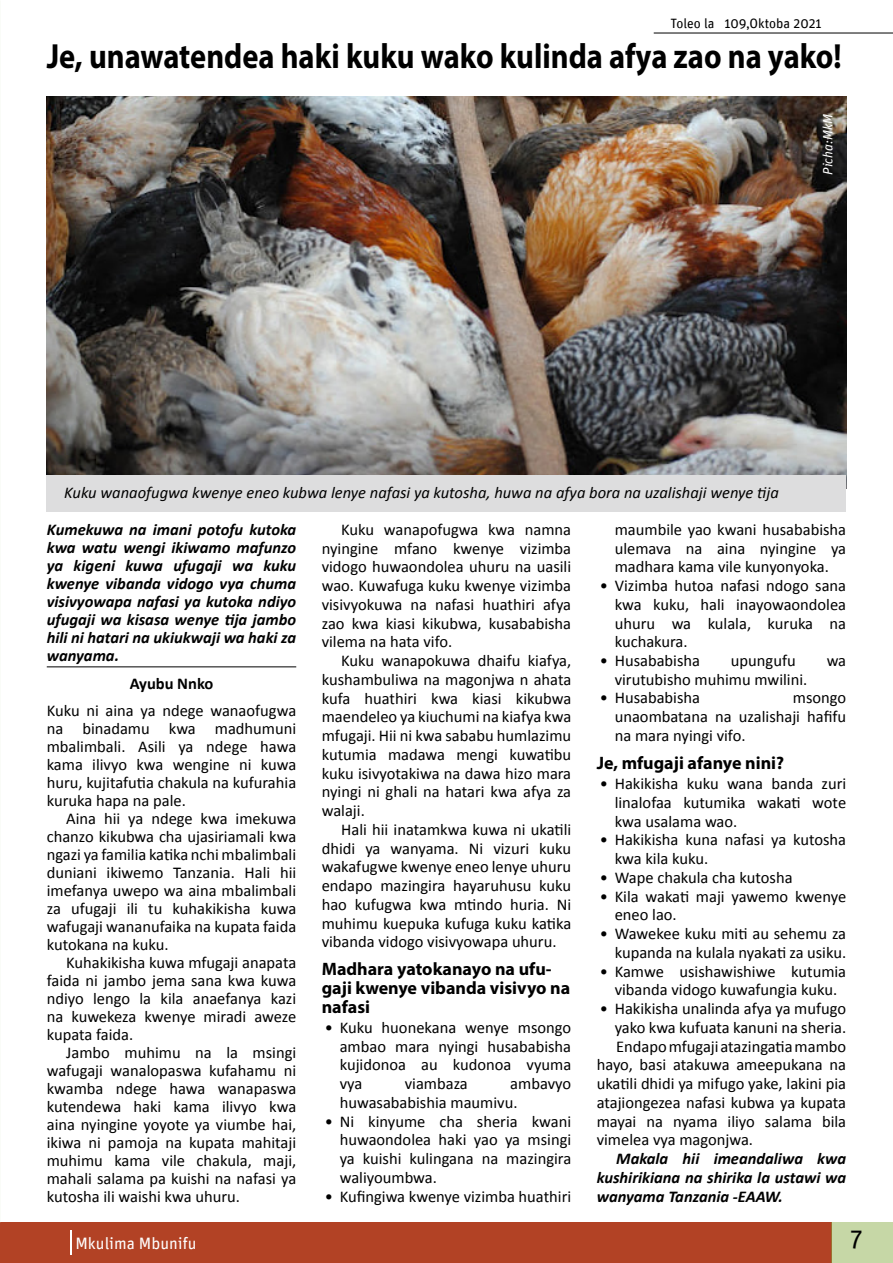
<style>
.page{position:relative;width:893px;height:1263px;background:#fff}
.page>*{position:absolute;margin:0;border:0;box-sizing:border-box;transform-origin:0 0}
.t1{font:700 35.1px "Myriad Pro";color:#000;scale:.87 1}
.t2{font:25.5px "Unit";color:#000}
.t3{font:700 18px/18.8px "Myriad Pro";color:#000}
.t4{font:16.5px/18.8px "Calibri";color:#000;text-align:justify}
.t5{font:italic 700 16.5px/18px "Calibri";color:#000;text-align:justify}
.t6{font:italic 16.5px "Calibri";color:#000}
.t7{font:16.5px "Unit";color:#fff}
.t8{font:700 16.5px "Calibri";color:#000}
.t9{font:13.5px "Unit";color:#000}
.t10{font:italic 13.5px "FF Unit Pro";color:#fff}
</style>
<div class="page">
<div style="left:0;top:1222px;width:831px;height:41px;background:#b24225"></div>
<div style="left:831px;top:1222px;width:62px;height:41px;background:#c6d7a6"></div>
<hr style="left:70px;top:1230px;width:2px;height:25px;background:#fff">
<hr style="left:654px;top:33px;width:239px;height:1px;background:#000">
<hr style="left:47px;top:666px;width:249px;height:1px;background:#000">
<img style="left:47px;top:96px;width:799px;height:378px">
<div style="left:47px;top:474px;width:799px;height:37px;background:#ddddde"></div>
<p class="t9" style="left:670px;top:15px;width:153px">Toleo la 109,Oktoba 2021</p>
<h1 class="t1" style="left:47px;top:33px;width:915px">Je, unawatendea haki kuku wako kulinda afya zao na yako!</h1>
<p class="t10" style="left:818px;top:175px;width:62px;rotate:-90deg">Picha:MkM</p>
<p class="t6" style="left:64px;top:482px;width:716px">Kuku wanaofugwa kwenye eneo kubwa lenye nafasi ya kutosha, huwa na afya bora na uzalishaji wenye tija</p>
<p class="t5" style="left:47px;top:519px;width:251px">Kumekuwa na imani potofu kutoka kwa watu wengi ikiwamo mafunzo ya kigeni kuwa ufugaji wa kuku kwenye vibanda vidogo vya chuma visivyowapa nafasi ya kutoka ndiyo ufugaji wa kisasa wenye tija jambo hili ni hatari na ukiukwaji wa haki za wanyama.</p>
<p class="t8" style="left:130px;top:674px;width:85px">Ayubu Nnko</p>
<p class="t4" style="left:47px;top:701px;width:251px;line-height:18px">Kuku ni aina ya ndege wanaofugwa na binadamu kwa madhumuni mbalimbali. Asili ya ndege hawa kama ilivyo kwa wengine ni kuwa huru, kujitafutia chakula na kufurahia kuruka hapa na pale.</p>
<p class="t4" style="left:47px;top:809px;width:251px;line-height:18px;text-indent:20px">Aina hii ya ndege kwa imekuwa chanzo kikubwa cha ujasiriamali kwa ngazi ya familia katika nchi mbalimbali duniani ikiwemo Tanzania. Hali hii imefanya uwepo wa aina mbalimbali za ufugaji ili tu kuhakikisha kuwa wafugaji wananufaika na kupata faida kutokana na kuku.</p>
<p class="t4" style="left:47px;top:953px;width:251px;line-height:18px;text-indent:20px">Kuhakikisha kuwa mfugaji anapata faida ni jambo jema sana kwa kuwa ndiyo lengo la kila anaefanya kazi na kuwekeza kwenye miradi aweze kupata faida.</p>
<p class="t4" style="left:47px;top:1043px;width:251px;line-height:18px;text-indent:20px">Jambo muhimu na la msingi wafugaji wanalopaswa kufahamu ni kwamba ndege hawa wanapaswa kutendewa haki kama ilivyo kwa aina nyingine yoyote ya viumbe hai, ikiwa ni pamoja na kupata mahitaji muhimu kama vile chakula, maji, mahali salama pa kuishi na nafasi ya kutosha ili waishi kwa uhuru.</p>
<p class="t4" style="left:322px;top:519px;width:251px;text-indent:20px">Kuku wanapofugwa kwa namna nyingine mfano kwenye vizimba vidogo huwaondolea uhuru na uasili wao. Kuwafuga kuku kwenye vizimba visivyokuwa na nafasi huathiri afya zao kwa kiasi kikubwa, kusababisha vilema na hata vifo.</p>
<p class="t4" style="left:322px;top:650px;width:251px;text-indent:20px">Kuku wanapokuwa dhaifu kiafya, kushambuliwa na magonjwa n ahata kufa huathiri kwa kiasi kikubwa maendeleo ya kiuchumi na kiafya kwa mfugaji. Hii ni kwa sababu humlazimu kutumia madawa mengi kuwatibu kuku isivyotakiwa na dawa hizo mara nyingi ni ghali na hatari kwa afya za walaji.</p>
<p class="t4" style="left:322px;top:819px;width:251px;text-indent:20px">Hali hii inatamkwa kuwa ni ukatili dhidi ya wanyama. Ni vizuri kuku wakafugwe kwenye eneo lenye uhuru endapo mazingira hayaruhusu kuku hao kufugwa kwa mtindo huria. Ni muhimu kuepuka kufuga kuku katika vibanda vidogo visivyowapa uhuru.</p>
<p class="t3" style="left:322px;top:959px;width:250px">Madhara yatokanayo na ufu&shy;gaji kwenye vibanda visivyo na nafasi</p>
<p class="t4" style="left:340px;top:1017px;width:233px;text-indent:-15px">• Kuku huonekana wenye msongo ambao mara nyingi husababisha kujidonoa au kudonoa vyuma vya</p>
<p class="t4" style="left:340px;top:1073px;width:233px;text-indent:171px">ambavyo huwasababishia maumivu.</p>
<p class="t4" style="left:340px;top:1111px;width:233px;text-indent:-15px">• Ni kinyume cha sheria kwani huwaondolea haki yao ya msingi ya kuishi kulingana na mazingira waliyoumbwa.</p>
<p class="t4" style="left:325px;top:1186px;width:248px">• Kufingiwa kwenye vizimba huathiri</p>
<p class="t4" style="left:405px;top:1073px;width:65px">viambaza</p>
<p class="t4" style="left:615px;top:519px;width:233px">maumbile yao kwani husababisha ulemava na aina nyingine ya madhara kama vile kunyonyoka.</p>
<p class="t4" style="left:615px;top:575px;width:233px;text-indent:-15px">• Vizimba hutoa nafasi ndogo sana kwa kuku, hali inayowaondolea uhuru wa kulala, kuruka na kuchakura.</p>
<p class="t4" style="left:600px;top:650px;width:102px">• Husababisha</p>
<p class="t4" style="left:731px;top:650px;width:66px">upungufu</p>
<p class="t4" style="left:827px;top:650px;width:21px">wa</p>
<p class="t4" style="left:615px;top:669px;width:194px">virutubisho muhimu mwilini.</p>
<p class="t4" style="left:600px;top:688px;width:102px">• Husababisha</p>
<p class="t4" style="left:615px;top:688px;width:233px;text-indent:178px">msongo unaombatana na uzalishaji hafifu na mara nyingi vifo.</p>
<p class="t3" style="left:597px;top:753px;width:189px">Je, mfugaji afanye nini?</p>
<p class="t4" style="left:615px;top:773px;width:233px;text-indent:-15px">• Hakikisha kuku wana banda zuri linalofaa kutumika wakati wote kwa usalama wao.</p>
<p class="t4" style="left:615px;top:830px;width:233px;text-indent:-15px">• Hakikisha kuna nafasi ya kutosha kwa kila kuku.</p>
<p class="t4" style="left:600px;top:867px;width:194px">• Wape chakula cha kutosha</p>
<p class="t4" style="left:615px;top:886px;width:233px;text-indent:-15px">• Kila wakati maji yawemo kwenye eneo lao.</p>
<p class="t4" style="left:600px;top:923px;width:248px;text-align:right">• Wawekee kuku miti au sehemu za kupanda na kulala nyakati za usiku.</p>
<p class="t4" style="left:600px;top:961px;width:248px;text-align:center">• Kamwe usishawishiwe kutumia vibanda vidogo kuwafungia kuku.</p>
<p class="t4" style="left:600px;top:998px;width:248px">• Hakikisha unalinda afya ya mufugo</p>
<p class="t4" style="left:615px;top:1017px;width:233px">yako kwa kufuata kanuni na sheria.</p>
<p class="t4" style="left:616px;top:1036px;width:231px">Endapo mfugaji atazingatia mambo</p>
<p class="t4" style="left:597px;top:1055px;width:251px">hayo, basi atakuwa ameepukana na</p>
<p class="t4" style="left:597px;top:1073px;width:251px">ukatili dhidi ya mifugo yake, lakini pia</p>
<p class="t4" style="left:597px;top:1092px;width:251px">atajiongezea nafasi kubwa ya kupata</p>
<p class="t4" style="left:597px;top:1111px;width:251px">mayai na nyama iliyo salama bila</p>
<p class="t4" style="left:597px;top:1130px;width:158px">vimelea vya magonjwa.</p>
<p class="t5" style="left:597px;top:1148px;width:251px;line-height:18.8px;text-indent:20px">Makala hii imeandaliwa kwa kushirikiana na shirika la ustawi wa wanyama Tanzania -EAAW.</p>
<p class="t7" style="left:75px;top:1233px;width:123px">Mkulima Mbunifu</p>
<h2 class="t2" style="left:850px;top:1223px;width:14px">7</h2>
</div>
